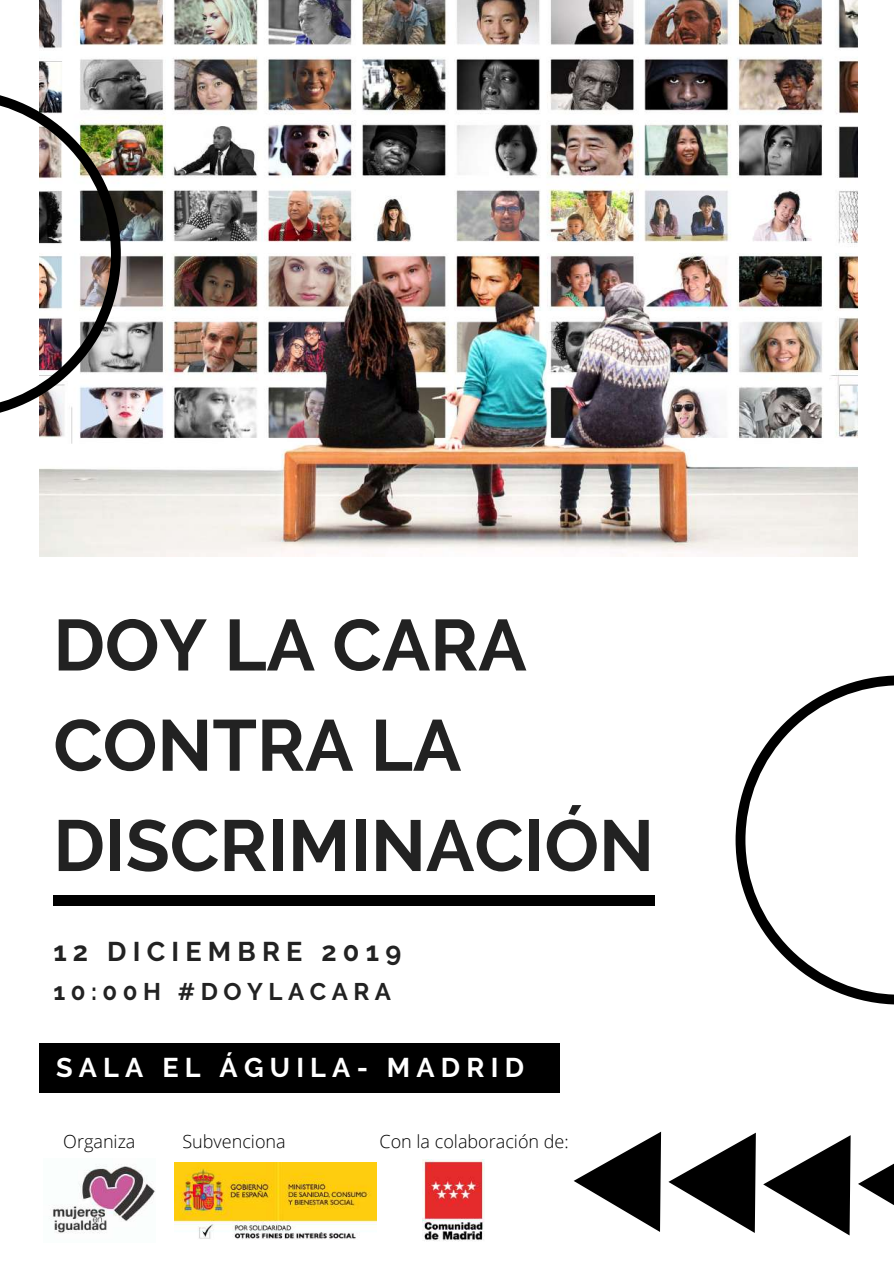
<style>
.page{position:relative;width:894px;height:1264px;background:#fff}
.page>*{position:absolute;margin:0;border:0;box-sizing:border-box;transform-origin:0 0}
.t1{font:700 72px/100.2px "Raleway";color:#222}
.t2{font:700 27px "Raleway";letter-spacing:.23em;color:#fff}
.t3{font:700 27px "Raleway";letter-spacing:.23em;color:#222}
.t4{font:700 24px "Raleway";letter-spacing:.23em;color:#222}
.t5{font:300 18px "Open Sans";color:#000}
</style>
<div class="page">
<img style="left:39px;top:0;width:818px;height:557px">
<div style="left:39px;top:1043px;width:521px;height:49px;background:#000"></div>
<svg style="left:858px;top:1164px;width:35px;height:41px"></svg>
<svg style="left:763px;top:1135px;width:87px;height:100px"></svg>
<svg style="left:668px;top:1133px;width:87px;height:99px"></svg>
<svg style="left:573px;top:1131px;width:88px;height:100px"></svg>
<div style="left:53px;top:895px;width:602px;height:10px;background:#000"></div>
<img style="left:0;top:89px;width:121px;height:329px">
<svg style="left:735px;top:675px;width:158px;height:329px"></svg>
<img style="left:175px;top:1162px;width:201px;height:77px">
<img style="left:51px;top:1164px;width:104px;height:70px">
<img style="left:423px;top:1159px;width:61px;height:82px">
<h1 class="t1" style="left:53px;top:595px;width:602px">DOY LA CARA<br>CONTRA LA<br>DISCRIMINACIÓN</h1>
<h2 class="t3" style="left:53px;top:935px;width:349px">12 DICIEMBRE 2019</h2>
<h3 class="t4" style="left:53px;top:977px;width:339px">10:00H #DOYLACARA</h3>
<h2 class="t2" style="left:56px;top:1052px;width:469px">SALA EL ÁGUILA- MADRID</h2>
<p class="t5" style="left:63px;top:1128px;width:74px">Organiza</p>
<p class="t5" style="left:182px;top:1128px;width:105px">Subvenciona</p>
<p class="t5" style="left:379px;top:1128px;width:191px">Con la colaboración de:</p>
</div>
